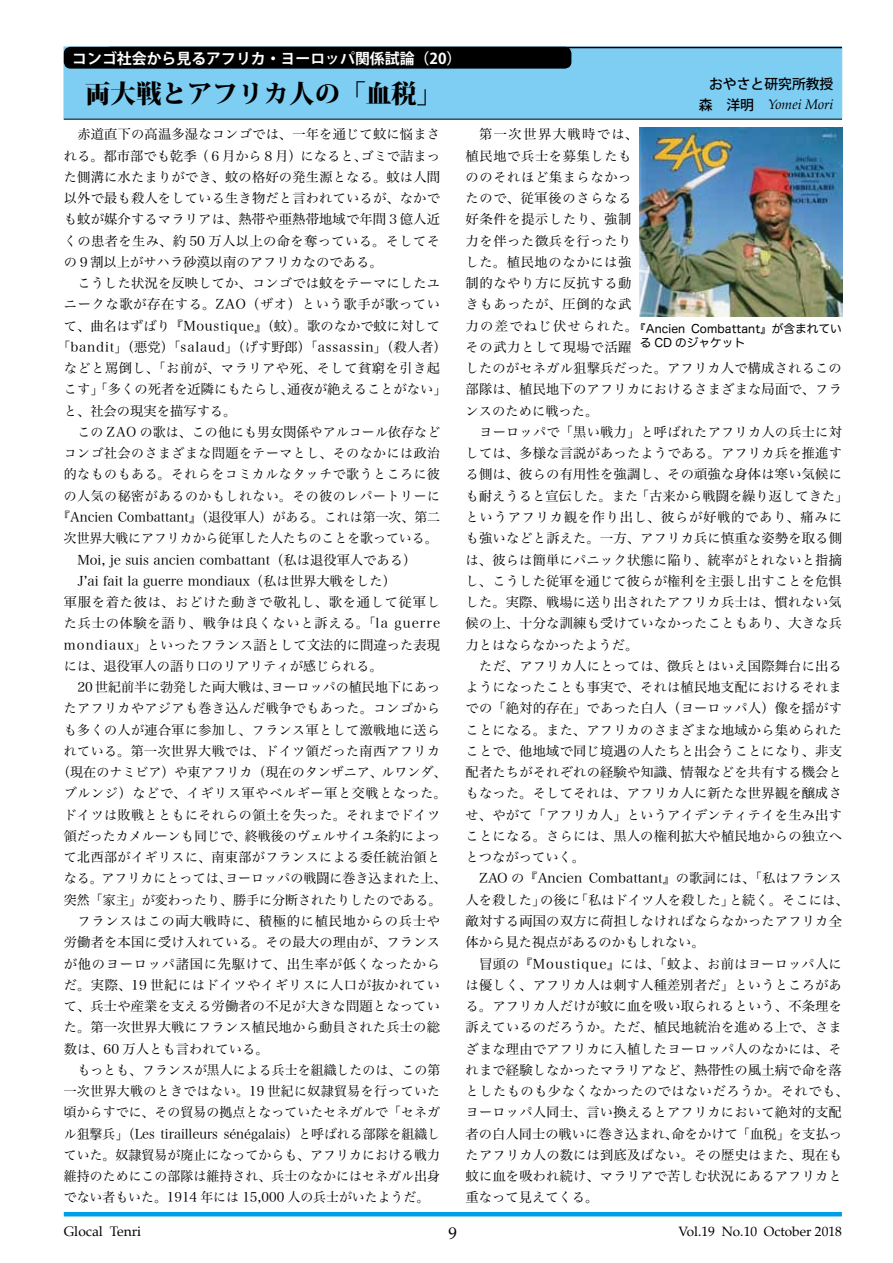
<style>
.page{position:relative;width:893px;height:1263px;background:#fff}
.page>*{position:absolute;margin:0;border:0;box-sizing:border-box;transform-origin:0 0}
.t1{font:800 25.5px "Koz Min Pro";color:#000}
.t2{font:16.95px "Palatino";color:#000}
.t3{font:700 14.85px "Koz Go Pro";color:#fff}
.t4{font:italic 13.8px "Palatino";color:#000}
.t5{font:13.8px "Palatino";color:#000}
.t6{font:500 13.8px "Koz Go Pro";color:#000}
.t7{font:13.5px "Palatino";color:#000}
.t8{font:13.35px/21.3px "Hira Min Pro W3";letter-spacing:.01em;color:#000}
.t9{font:13.35px/21.3px "Hira Min Pro W3";letter-spacing:.045em;color:#000}
.t10{font:13.35px "Hira Min Pro W3";letter-spacing:.035em;color:#000}
.t11{font:13.35px "Hira Min Pro W3";letter-spacing:.055em;color:#000}
.t12{font:13.35px "Hira Min Pro W3";letter-spacing:.06em;color:#000}
.t13{font:13.35px "Hira Min Pro W3";letter-spacing:.05em;color:#000}
.t14{font:13.35px "Hira Min Pro W3";letter-spacing:.03em;color:#000}
.t15{font:13.35px "Hira Min Pro W3";letter-spacing:.04em;color:#000}
.t16{font:11.7px/13.8px "Hira Maru Pro W4";letter-spacing:.01em;color:#000}
.s1{font-family:"Koz Go Pro";font-weight:500;font-style:normal}
</style>
<div class="page">
<hr style="left:64px;top:1212px;width:778px;height:4px;background:#00a0e9">
<div style="left:64px;top:47px;width:778px;height:72px;background:#7ecef4;border:1px solid #7ecef4"></div>
<hr style="left:64px;top:119px;width:778px;height:1px;background:#000">
<hr style="left:109px;top:47px;width:733px;height:1px;background:#000">
<div style="left:64px;top:47px;width:507px;height:22px;background:#000;border-radius:7px"></div>
<img style="left:640px;top:128px;width:202px;height:188px">
<p class="t3" style="left:72px;top:49px;width:391px">コンゴ社会から見るアフリカ・ヨーロッパ関係試論（20）</p>
<h1 class="t1" style="left:85px;top:75px;width:359px">両大戦とアフリカ人の「血税」</h1>
<p class="t6" style="left:709px;top:75px;width:126px">おやさと研究所教授</p>
<p class="t4" style="left:699px;top:98px;width:136px"><span class="s1">森　洋明　</span>Yomei Mori</p>
<p class="t8" style="left:64px;top:122px;width:378px;text-align:justify;text-indent:14px">赤道直下の高温多湿なコンゴでは、一年を通じて蚊に悩まされる。都市部でも乾季（６月から８月）になると、ゴミで詰まった側溝に水たまりができ、蚊の格好の発生源となる。蚊は人間以外で最も殺人をしている生き物だと言われているが、なかでも蚊が媒介するマラリアは、熱帯や亜熱帯地域で年間３億人近くの患者を生み、約 50 万人以上の命を奪っている。そしてその９割以上がサハラ砂漠以南のアフリカなのである。</p>
<p class="t8" style="left:77px;top:271px;width:364px">こうした状況を反映してか、コンゴでは蚊をテーマにしたユ</p>
<p class="t9" style="left:64px;top:292px;width:378px">ニークな歌が存在する。ZAO（ザオ）という歌手が歌ってい</p>
<p class="t8" style="left:64px;top:314px;width:378px">て、曲名はずばり『Moustique』（蚊）。歌のなかで蚊に対して</p>
<p class="t12" style="left:57px;top:335px;width:391px">「bandit」（悪党）「salaud」（げす野郎）「assassin」（殺人者）</p>
<p class="t10" style="left:64px;top:357px;width:378px">などと罵倒し、「お前が、マラリアや死、そして貧窮を引き起</p>
<p class="t8" style="left:64px;top:378px;width:384px">こす」「多くの死者を近隣にもたらし、通夜が絶えることがない」</p>
<p class="t8" style="left:64px;top:399px;width:174px">と、社会の現実を描写する。</p>
<p class="t8" style="left:77px;top:420px;width:364px">この ZAO の歌は、この他にも男女関係やアルコール依存など</p>
<p class="t9" style="left:64px;top:441px;width:378px">コンゴ社会のさまざまな問題をテーマとし、そのなかには政治</p>
<p class="t9" style="left:64px;top:463px;width:378px">的なものもある。それらをコミカルなタッチで歌うところに彼</p>
<p class="t9" style="left:64px;top:484px;width:378px">の人気の秘密があるのかもしれない。その彼のレパートリーに</p>
<p class="t8" style="left:57px;top:505px;width:384px">『Ancien Combattant』（退役軍人）がある。これは第一次、第二</p>
<p class="t8" style="left:64px;top:526px;width:375px">次世界大戦にアフリカから従軍した人たちのことを歌っている。</p>
<p class="t8" style="left:77px;top:548px;width:341px">Moi, je suis ancien combattant（私は退役軍人である）</p>
<p class="t8" style="left:77px;top:569px;width:320px">Jʼai fait la guerre mondiaux（私は世界大戦をした）</p>
<p class="t11" style="left:64px;top:591px;width:378px">軍服を着た彼は、おどけた動きで敬礼し、歌を通して従軍し</p>
<p class="t13" style="left:64px;top:612px;width:378px">た兵士の体験を語り、戦争は良くないと訴える。「la guerre</p>
<p class="t8" style="left:64px;top:633px;width:378px">mondiaux」といったフランス語として文法的に間違った表現</p>
<p class="t8" style="left:64px;top:654px;width:320px">には、退役軍人の語り口のリアリティが感じられる。</p>
<p class="t8" style="left:77px;top:675px;width:364px">20 世紀前半に勃発した両大戦は、ヨーロッパの植民地下にあっ</p>
<p class="t10" style="left:64px;top:697px;width:378px">たアフリカやアジアも巻き込んだ戦争でもあった。コンゴから</p>
<p class="t10" style="left:64px;top:718px;width:378px">も多くの人が連合軍に参加し、フランス軍として激戦地に送ら</p>
<p class="t10" style="left:64px;top:739px;width:378px">れている。第一次世界大戦では、ドイツ領だった南西アフリカ</p>
<p class="t8" style="left:57px;top:760px;width:391px">（現在のナミビア）や東アフリカ（現在のタンザニア、ルワンダ、</p>
<p class="t11" style="left:64px;top:782px;width:384px">ブルンジ）などで、イギリス軍やベルギー軍と交戦となった。</p>
<p class="t10" style="left:64px;top:803px;width:378px">ドイツは敗戦とともにそれらの領土を失った。それまでドイツ</p>
<p class="t8" style="left:64px;top:824px;width:378px">領だったカメルーンも同じで、終戦後のヴェルサイユ条約によっ</p>
<p class="t10" style="left:64px;top:846px;width:378px">て北西部がイギリスに、南東部がフランスによる委任統治領と</p>
<p class="t8" style="left:64px;top:866px;width:384px">なる。アフリカにとっては、ヨーロッパの戦闘に巻き込まれた上、</p>
<p class="t8" style="left:64px;top:888px;width:379px">突然「家主」が変わったり、勝手に分断されたりしたのである。</p>
<p class="t11" style="left:77px;top:909px;width:364px">フランスはこの両大戦時に、積極的に植民地からの兵士や</p>
<p class="t8" style="left:64px;top:930px;width:378px">労働者を本国に受け入れている。その最大の理由が、フランス</p>
<p class="t11" style="left:64px;top:952px;width:378px">が他のヨーロッパ諸国に先駆けて、出生率が低くなったから</p>
<p class="t15" style="left:64px;top:973px;width:378px">だ。実際、19 世紀にはドイツやイギリスに人口が抜かれてい</p>
<p class="t8" style="left:64px;top:994px;width:378px">て、兵士や産業を支える労働者の不足が大きな問題となってい</p>
<p class="t8" style="left:64px;top:1015px;width:378px">た。第一次世界大戦にフランス植民地から動員された兵士の総</p>
<p class="t8" style="left:64px;top:1037px;width:206px">数は、60 万人とも言われている。</p>
<p class="t8" style="left:77px;top:1058px;width:364px">もっとも、フランスが黒人による兵士を組織したのは、この第</p>
<p class="t14" style="left:64px;top:1080px;width:378px">一次世界大戦のときではない。19 世紀に奴隷貿易を行っていた</p>
<p class="t8" style="left:64px;top:1100px;width:378px">頃からすでに、その貿易の拠点となっていたセネガルで「セネガ</p>
<p class="t8" style="left:64px;top:1122px;width:378px">ル狙撃兵」（Les tirailleurs sénégalais）と呼ばれる部隊を組織し</p>
<p class="t8" style="left:64px;top:1143px;width:378px">ていた。奴隷貿易が廃止になってからも、アフリカにおける戦力</p>
<p class="t8" style="left:64px;top:1164px;width:378px">維持のためにこの部隊は維持され、兵士のなかにはセネガル出身</p>
<p class="t8" style="left:64px;top:1185px;width:367px">でない者もいた。1914 年には 15,000 人の兵士がいたようだ。</p>
<p class="t9" style="left:466px;top:122px;width:378px;text-indent:14px">第一次世界大戦時では、<br>植民地で兵士を募集したも<br>ののそれほど集まらなかっ<br>たので、従軍後のさらなる<br>好条件を提示したり、強制<br>力を伴った徴兵を行ったり<br>した。植民地のなかには強<br>制的なやり方に反抗する動<br>きもあったが、圧倒的な武<br>力の差でねじ伏せられた。<br>その武力として現場で活躍<br>したのがセネガル狙撃兵だった。アフリカ人で構成されるこの部隊は、植民地下のアフリカにおけるさまざまな局面で、フランスのために戦った。</p>
<p class="t8" style="left:466px;top:420px;width:384px;text-indent:14px">ヨーロッパで「黒い戦力」と呼ばれたアフリカ人の兵士に対しては、多様な言説があったようである。アフリカ兵を推進する側は、彼らの有用性を強調し、その頑強な身体は寒い気候にも耐えうると宣伝した。また「古来から戦闘を繰り返してきた」というアフリカ観を作り出し、彼らが好戦的であり、痛みにも強いなどと訴えた。一方、アフリカ兵に慎重な姿勢を取る側は、彼らは簡単にパニック状態に陥り、統率がとれないと指摘し、こうした従軍を通じて彼らが権利を主張し出すことを危惧した。実際、戦場に送り出されたアフリカ兵士は、慣れない気候の上、十分な訓練も受けていなかったこともあり、大きな兵力とはならなかったようだ。</p>
<p class="t8" style="left:466px;top:654px;width:378px;text-align:justify;text-indent:14px">ただ、アフリカ人にとっては、徴兵とはいえ国際舞台に出るようになったことも事実で、それは植民地支配におけるそれまでの「絶対的存在」であった白人（ヨーロッパ人）像を揺がすことになる。また、アフリカのさまざまな地域から集められたことで、他地域で同じ境遇の人たちと出会うことになり、非支配者たちがそれぞれの経験や知識、情報などを共有する機会ともなった。そしてそれは、アフリカ人に新たな世界観を醸成させ、やがて「アフリカ人」というアイデンティテイを生み出すことになる。さらには、黒人の権利拡大や植民地からの独立へとつながっていく。</p>
<p class="t8" style="left:466px;top:866px;width:384px;text-indent:14px">ZAO の『Ancien Combattant』の歌詞には、「私はフランス人を殺した」の後に「私はドイツ人を殺した」と続く。そこには、敵対する両国の双方に荷担しなければならなかったアフリカ全体から見た視点があるのかもしれない。</p>
<p class="t8" style="left:466px;top:952px;width:385px;text-indent:14px">冒頭の『Moustique』には、「蚊よ、お前はヨーロッパ人には優しく、アフリカ人は刺す人種差別者だ」というところがある。アフリカ人だけが蚊に血を吸い取られるという、不条理を訴えているのだろうか。ただ、植民地統治を進める上で、さまざまな理由でアフリカに入植したヨーロッパ人のなかには、それまで経験しなかったマラリアなど、熱帯性の風土病で命を落としたものも少なくなかったのではないだろうか。それでも、ヨーロッパ人同士、言い換えるとアフリカにおいて絶対的支配者の白人同士の戦いに巻き込まれ、命をかけて「血税」を支払ったアフリカ人の数には到底及ばない。その歴史はまた、現在も蚊に血を吸われ続け、マラリアで苦しむ状況にあるアフリカと重なって見えてくる。</p>
<p class="t16" style="left:640px;top:321px;width:204px;text-indent:-6px">『Ancien Combattant』が含まれている CD のジャケット</p>
<p class="t5" style="left:64px;top:1225px;width:79px">Glocal Tenri</p>
<p class="t2" style="left:449px;top:1225px;width:10px">9</p>
<p class="t7" style="left:678px;top:1225px;width:165px">Vol.19 No.10 October 2018</p>
</div>
